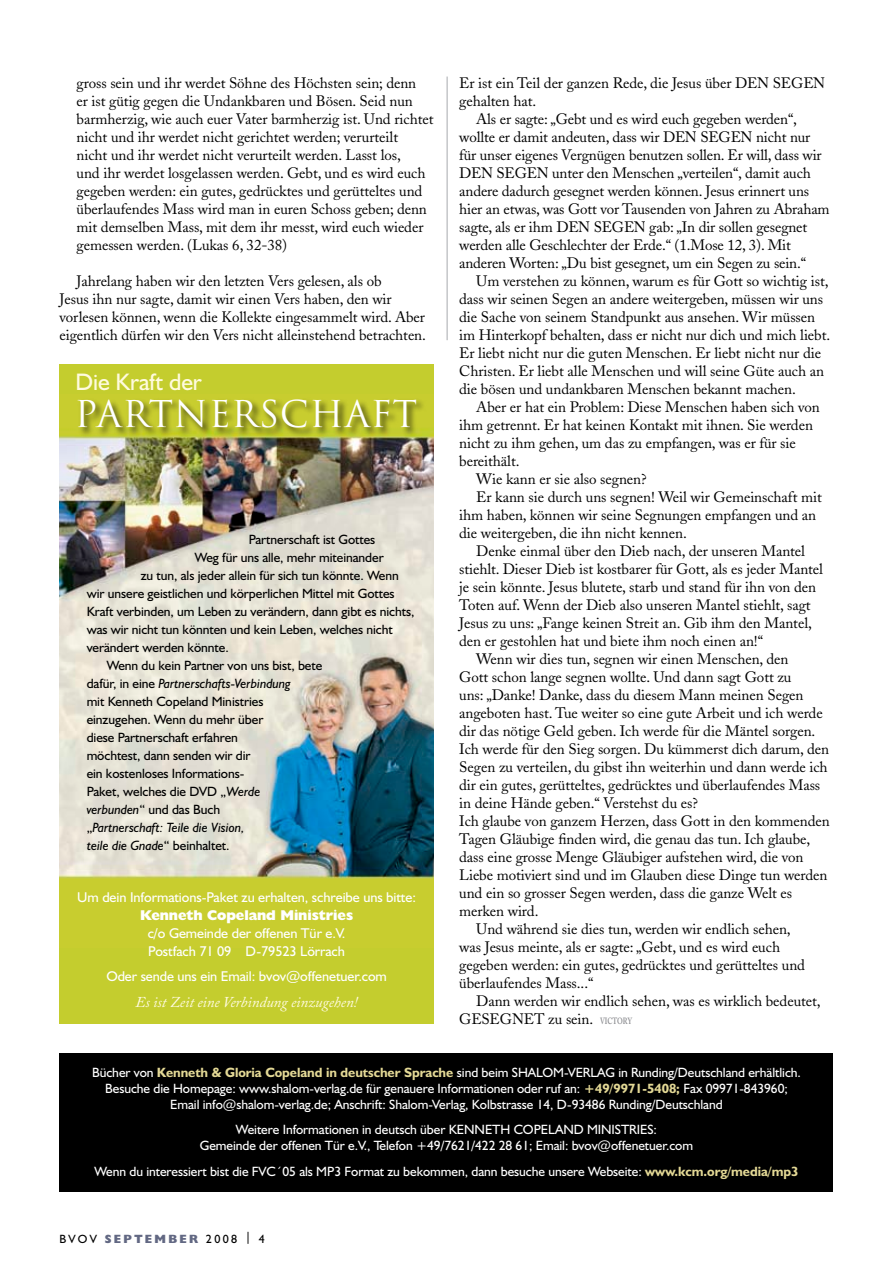
<style>
.page{position:relative;width:893px;height:1263px;background:#fff}
.page>*{position:absolute;margin:0;border:0;box-sizing:border-box;transform-origin:0 0}
.t1{font:36px "Trajan";letter-spacing:.02em;color:#fff}
.t2{font:24px "Humanist 521 BT";letter-spacing:-.005em;color:#fffbdf}
.t3{font:15px/18px "Adobe Caslon";letter-spacing:-.005em;color:#000}
.t4{font:italic 15px "Adobe Caslon Pro";letter-spacing:-.005em;color:#fffbdf}
.t5{font:14.25px/18px "Humanist 521 BT";letter-spacing:-.005em;color:#fff}
.t6{font:800 14.25px "Humanist 521 BT";letter-spacing:-.005em;color:#fff}
.t7{font:13.5px/16.2px "Humanist 521 BT";letter-spacing:-.005em;color:#fff;text-align:center}
.t8{font:13.5px "Humanist 521 BT";letter-spacing:-.005em;color:#000}
.t9{font:italic 13.5px "Humanist 521 BT";letter-spacing:-.005em;color:#000}
.t10{font:12px "Humanist 521 BT";letter-spacing:.18em;color:#000}
.s1{font-style:normal}
.s2{font-style:italic}
.s3{font-weight:600;font-size:9px;color:#898a8e}
.s4{font-weight:700;color:#e3d895}
.s5{font-weight:800;color:#626883}
</style>
<div class="page">
<div style="left:60px;top:1053px;width:773px;height:139px;background:#000"></div>
<div style="left:60px;top:365px;width:374px;height:659px;background:#c4cd2e"></div>
<img style="left:60px;top:436px;width:374px;height:443px">
<div style="left:77px;top:398px;width:350px;height:41px;background:#000;opacity:.75"></div>
<hr style="left:447px;top:77px;width:1px;height:263px;background:#b1b3b6">
<p class="t3" style="left:77px;top:74px;width:358px">gross sein und ihr werdet Söhne des Höchsten sein; denn<br>er ist gütig gegen die Undankbaren und Bösen. Seid nun barmherzig, wie auch euer Vater barmherzig ist. Und richtet nicht und ihr werdet nicht gerichtet werden; verurteilt<br>nicht und ihr werdet nicht verurteilt werden. Lasst los,<br>und ihr werdet losgelassen werden. Gebt, und es wird euch gegeben werden: ein gutes, gedrücktes und gerütteltes und überlaufendes Mass wird man in euren Schoss geben; denn mit demselben Mass, mit dem ihr messt, wird euch wieder gemessen werden. (Lukas 6, 32-38)</p>
<p class="t3" style="left:60px;top:272px;width:368px;text-indent:17px">Jahrelang haben wir den letzten Vers gelesen, als ob<br>Jesus ihn nur sagte, damit wir einen Vers haben, den wir vorlesen können, wenn die Kollekte eingesammelt wird. Aber eigentlich dürfen wir den Vers nicht alleinstehend betrachten.</p>
<h2 class="t2" style="left:75px;top:367px;width:128px">Die Kraft der</h2>
<h1 class="t1" style="left:74px;top:393px;width:344px">PARTNERSCHAFT</h1>
<p class="t8" style="left:249px;top:531px;width:128px">Partnerschaft ist Gottes</p>
<p class="t8" style="left:195px;top:549px;width:191px">Weg für uns alle, mehr miteinander</p>
<p class="t8" style="left:141px;top:567px;width:260px">zu tun, als jeder allein für sich tun könnte. Wenn</p>
<p class="t8" style="left:87px;top:585px;width:310px">wir unsere geistlichen und körperlichen Mittel mit Gottes</p>
<p class="t8" style="left:87px;top:603px;width:329px">Kraft verbinden, um Leben zu verändern, dann gibt es nichts,</p>
<p class="t8" style="left:87px;top:621px;width:308px">was wir nicht tun könnten und kein Leben, welches nicht</p>
<p class="t8" style="left:87px;top:639px;width:144px">verändert werden könnte.</p>
<p class="t8" style="left:107px;top:657px;width:217px">Wenn du kein Partner von uns bist, bete</p>
<p class="t9" style="left:87px;top:675px;width:206px"><span class="s1">dafür, in eine</span> Partnerschafts-Verbindung</p>
<p class="t8" style="left:87px;top:693px;width:178px">mit Kenneth Copeland Ministries</p>
<p class="t8" style="left:87px;top:711px;width:178px">einzugehen. Wenn du mehr über</p>
<p class="t8" style="left:87px;top:729px;width:153px">diese Partnerschaft erfahren</p>
<p class="t8" style="left:87px;top:747px;width:166px">möchtest, dann senden wir dir</p>
<p class="t8" style="left:87px;top:765px;width:159px">ein kostenloses Informations-</p>
<p class="t8" style="left:87px;top:783px;width:175px">Paket, welches die DVD „<span class="s2">Werde</span></p>
<p class="t8" style="left:87px;top:801px;width:135px"><span class="s2">verbunden</span>“ und das Buch</p>
<p class="t9" style="left:87px;top:819px;width:159px"><span class="s1">„</span>Partnerschaft: Teile die Vision,</p>
<p class="t9" style="left:87px;top:837px;width:144px">teile die Gnade<span class="s1">“ beinhaltet.</span></p>
<p class="t5" style="left:77px;top:888px;width:340px">Um dein Informations-Paket zu erhalten, schreibe uns bitte:</p>
<p class="t6" style="left:140px;top:906px;width:215px">Kenneth Copeland Ministries</p>
<p class="t5" style="left:148px;top:924px;width:199px">c/o Gemeinde der offenen Tür e.V.<br>Postfach 71 09 D-79523 Lörrach</p>
<p class="t5" style="left:106px;top:967px;width:282px">Oder sende uns ein Email: bvov@offenetuer.com</p>
<p class="t4" style="left:135px;top:993px;width:224px">Es ist Zeit eine Verbindung einzugehen!</p>
<p class="t3" style="left:459px;top:74px;width:367px">Er ist ein Teil der ganzen Rede, die Jesus über DEN SEGEN</p>
<p class="t3" style="left:459px;top:92px;width:79px">gehalten hat.</p>
<p class="t3" style="left:476px;top:110px;width:322px">Als er sagte: „Gebt und es wird euch gegeben werden“,</p>
<p class="t3" style="left:459px;top:128px;width:353px">wollte er damit andeuten, dass wir DEN SEGEN nicht nur</p>
<p class="t3" style="left:459px;top:146px;width:364px">für unser eigenes Vergnügen benutzen sollen. Er will, dass wir</p>
<p class="t3" style="left:459px;top:164px;width:353px">DEN SEGEN unter den Menschen „verteilen“, damit auch</p>
<p class="t3" style="left:459px;top:182px;width:351px">andere dadurch gesegnet werden können. Jesus erinnert uns</p>
<p class="t3" style="left:459px;top:200px;width:372px">hier an etwas, was Gott vor Tausenden von Jahren zu Abraham</p>
<p class="t3" style="left:459px;top:218px;width:350px">sagte, als er ihm DEN SEGEN gab: „In dir sollen gesegnet</p>
<p class="t3" style="left:459px;top:236px;width:333px">werden alle Geschlechter der Erde.“ (1.Mose 12, 3). Mit</p>
<p class="t3" style="left:459px;top:254px;width:348px">anderen Worten: „Du bist gesegnet, um ein Segen zu sein.“</p>
<p class="t3" style="left:476px;top:272px;width:354px">Um verstehen zu können, warum es für Gott so wichtig ist,</p>
<p class="t3" style="left:459px;top:290px;width:365px">dass wir seinen Segen an andere weitergeben, müssen wir uns</p>
<p class="t3" style="left:459px;top:308px;width:357px">die Sache von seinem Standpunkt aus ansehen. Wir müssen</p>
<p class="t3" style="left:459px;top:326px;width:373px">im Hinterkopf behalten, dass er nicht nur dich und mich liebt.</p>
<p class="t3" style="left:459px;top:344px;width:363px">Er liebt nicht nur die guten Menschen. Er liebt nicht nur die</p>
<p class="t3" style="left:459px;top:362px;width:366px">Christen. Er liebt alle Menschen und will seine Güte auch an</p>
<p class="t3" style="left:459px;top:380px;width:338px">die bösen und undankbaren Menschen bekannt machen.</p>
<p class="t3" style="left:476px;top:398px;width:345px">Aber er hat ein Problem: Diese Menschen haben sich von</p>
<p class="t3" style="left:459px;top:416px;width:355px">ihm getrennt. Er hat keinen Kontakt mit ihnen. Sie werden</p>
<p class="t3" style="left:459px;top:434px;width:338px">nicht zu ihm gehen, um das zu empfangen, was er für sie</p>
<p class="t3" style="left:459px;top:452px;width:62px">bereithält.</p>
<p class="t3" style="left:476px;top:470px;width:172px">Wie kann er sie also segnen?</p>
<p class="t3" style="left:476px;top:488px;width:347px">Er kann sie durch uns segnen! Weil wir Gemeinschaft mit</p>
<p class="t3" style="left:459px;top:506px;width:359px">ihm haben, können wir seine Segnungen empfangen und an</p>
<p class="t3" style="left:459px;top:524px;width:229px">die weitergeben, die ihn nicht kennen.</p>
<p class="t3" style="left:476px;top:542px;width:330px">Denke einmal über den Dieb nach, der unseren Mantel</p>
<p class="t3" style="left:459px;top:560px;width:365px">stiehlt. Dieser Dieb ist kostbarer für Gott, als es jeder Mantel</p>
<p class="t3" style="left:459px;top:578px;width:359px">je sein könnte. Jesus blutete, starb und stand für ihn von den</p>
<p class="t3" style="left:459px;top:596px;width:353px">Toten auf. Wenn der Dieb also unseren Mantel stiehlt, sagt</p>
<p class="t3" style="left:459px;top:614px;width:354px">Jesus zu uns: „Fange keinen Streit an. Gib ihm den Mantel,</p>
<p class="t3" style="left:459px;top:632px;width:305px">den er gestohlen hat und biete ihm noch einen an!“</p>
<p class="t3" style="left:476px;top:650px;width:314px">Wenn wir dies tun, segnen wir einen Menschen, den</p>
<p class="t3" style="left:459px;top:668px;width:334px">Gott schon lange segnen wollte. Und dann sagt Gott zu</p>
<p class="t3" style="left:459px;top:686px;width:346px">uns: „Danke! Danke, dass du diesem Mann meinen Segen</p>
<p class="t3" style="left:459px;top:704px;width:365px">angeboten hast. Tue weiter so eine gute Arbeit und ich werde</p>
<p class="t3" style="left:459px;top:722px;width:358px">dir das nötige Geld geben. Ich werde für die Mäntel sorgen.</p>
<p class="t3" style="left:459px;top:740px;width:371px">Ich werde für den Sieg sorgen. Du kümmerst dich darum, den</p>
<p class="t3" style="left:459px;top:758px;width:370px">Segen zu verteilen, du gibst ihn weiterhin und dann werde ich</p>
<p class="t3" style="left:459px;top:776px;width:363px">dir ein gutes, gerütteltes, gedrücktes und überlaufendes Mass</p>
<p class="t3" style="left:459px;top:794px;width:240px">in deine Hände geben.“ Verstehst du es?</p>
<p class="t3" style="left:459px;top:812px;width:372px">Ich glaube von ganzem Herzen, dass Gott in den kommenden</p>
<p class="t3" style="left:459px;top:830px;width:353px">Tagen Gläubige finden wird, die genau das tun. Ich glaube,</p>
<p class="t3" style="left:459px;top:848px;width:346px">dass eine grosse Menge Gläubiger aufstehen wird, die von</p>
<p class="t3" style="left:459px;top:866px;width:370px">Liebe motiviert sind und im Glauben diese Dinge tun werden</p>
<p class="t3" style="left:459px;top:884px;width:335px">und ein so grosser Segen werden, dass die ganze Welt es</p>
<p class="t3" style="left:459px;top:902px;width:81px">merken wird.</p>
<p class="t3" style="left:476px;top:920px;width:316px">Und während sie dies tun, werden wir endlich sehen,</p>
<p class="t3" style="left:459px;top:938px;width:322px">was Jesus meinte, als er sagte: „Gebt, und es wird euch</p>
<p class="t3" style="left:459px;top:956px;width:347px">gegeben werden: ein gutes, gedrücktes und gerütteltes und</p>
<p class="t3" style="left:459px;top:974px;width:136px">überlaufendes Mass...“</p>
<p class="t3" style="left:476px;top:992px;width:346px">Dann werden wir endlich sehen, was es wirklich bedeutet,</p>
<p class="t3" style="left:459px;top:1010px;width:174px">GESEGNET zu sein. <span class="s3">VICTORY</span></p>
<p class="t7" style="left:92px;top:1064px;width:710px">Bücher von <span class="s4">Kenneth &amp; Gloria Copeland in deutscher Sprache</span> sind beim SHALOM-VERLAG in Runding/Deutschland erhältlich.<br>Besuche die Homepage: www.shalom-verlag.de für genauere Informationen oder ruf an: <span class="s4">+49/9971-5408;</span> Fax 09971-843 960;<br>Email info@shalom-verlag.de; Anschrift: Shalom-Verlag, Kolbstrasse 14, D-93486 Runding/Deutschland</p>
<p class="t7" style="left:236px;top:1121px;width:231px">Weitere Informationen in deutsch über KENNE</p>
<p class="t7" style="left:492px;top:1121px;width:166px">TH COPELAND MINISTRIES:</p>
<p class="t7" style="left:200px;top:1137px;width:283px">Gemeinde der offenen Tür e.V., Telefon +49/7621/422</p>
<p class="t7" style="left:94px;top:1133px;width:705px;line-height:25.2px;text-align:left;text-indent:404px">28 61; Email: bvov@offenetuer.com<br>Wenn du interessiert bist die FVC´05 als MP3 Format zu bekommen, dann besuche unsere Webseite: <span class="s4">www.kcm.org/media/mp3</span></p>
<p class="t10" style="left:60px;top:1231px;width:193px">BVOV <span class="s5">September</span> 2008 |</p>
</div>
